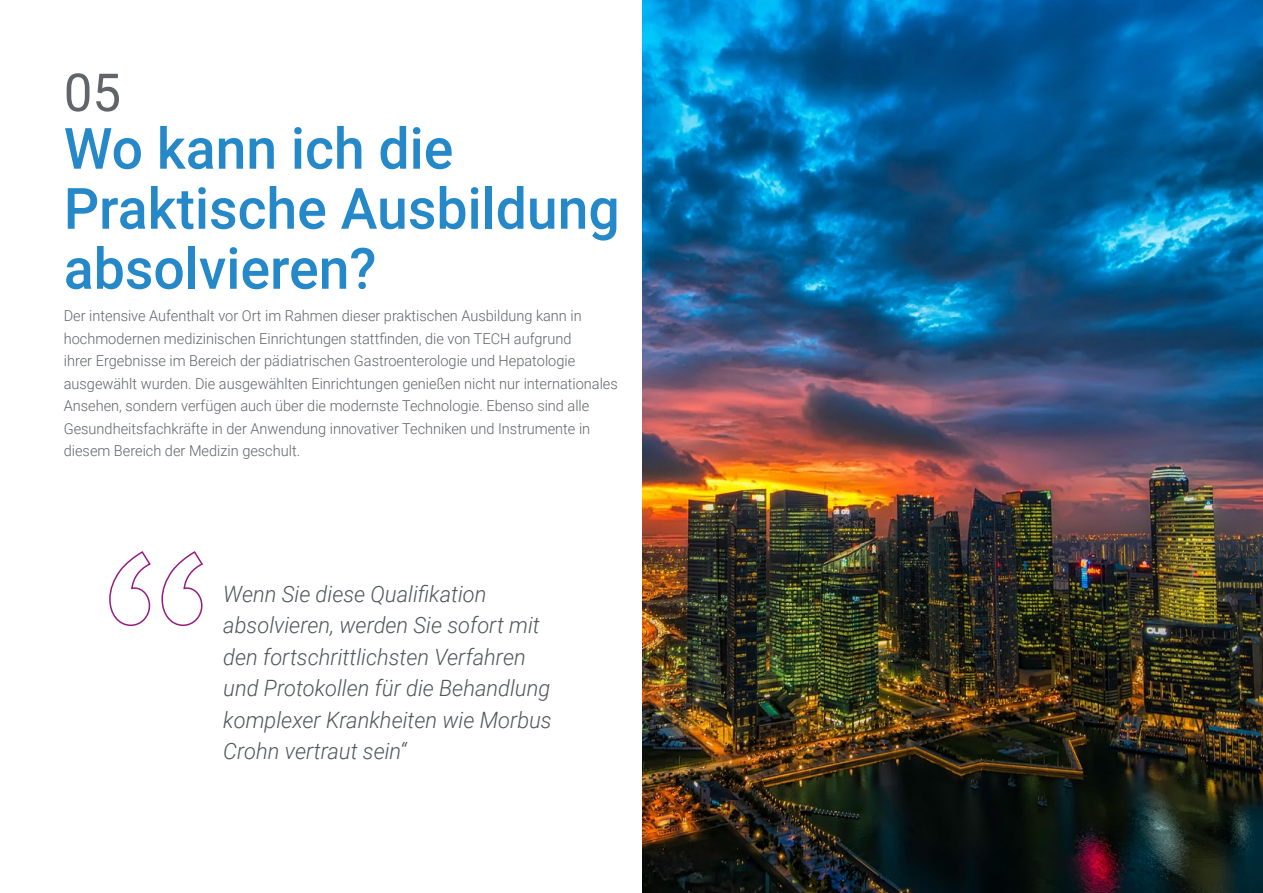
<style>
.page{position:relative;width:1263px;height:893px;background:#fff}
.page>*{position:absolute;margin:0;border:0;box-sizing:border-box;transform-origin:0 0}
.t1{font:500 57px/60px "Roboto";color:#2488c9}
.t2{font:52.5px "Roboto";color:#61646a}
.t3{font:italic 300 22.5px/31.5px "Roboto";color:#52555b}
.t4{font:300 15px/22.5px "Roboto";color:#61646a}
</style>
<div class="page">
<svg style="left:109px;top:551px;width:94px;height:75px"></svg>
<img style="left:642px;top:0;width:621px;height:893px">
<h2 class="t2" style="left:64px;top:56px;width:59px">05</h2>
<h1 class="t1" style="left:64px;top:116px;width:557px">Wo kann ich die<br>Praktische Ausbildung absolvieren?</h1>
<p class="t4" style="left:64px;top:304px;width:555px">Der intensive Aufenthalt vor Ort im Rahmen dieser praktischen Ausbildung kann in hochmodernen medizinischen Einrichtungen stattfinden, die von TECH aufgrund<br>ihrer Ergebnisse im Bereich der pädiatrischen Gastroenterologie und Hepatologie ausgewählt wurden. Die ausgewählten Einrichtungen genießen nicht nur internationales Ansehen, sondern verfügen auch über die modernste Technologie. Ebenso sind alle Gesundheitsfachkräfte in der Anwendung innovativer Techniken und Instrumente in diesem Bereich der Medizin geschult.</p>
<h3 class="t3" style="left:223px;top:577px;width:330px">Wenn Sie diese Qualifikation absolvieren, werden Sie sofort mit den fortschrittlichsten Verfahren und Protokollen für die Behandlung komplexer Krankheiten wie Morbus<br>Crohn vertraut sein“</h3>
</div>
